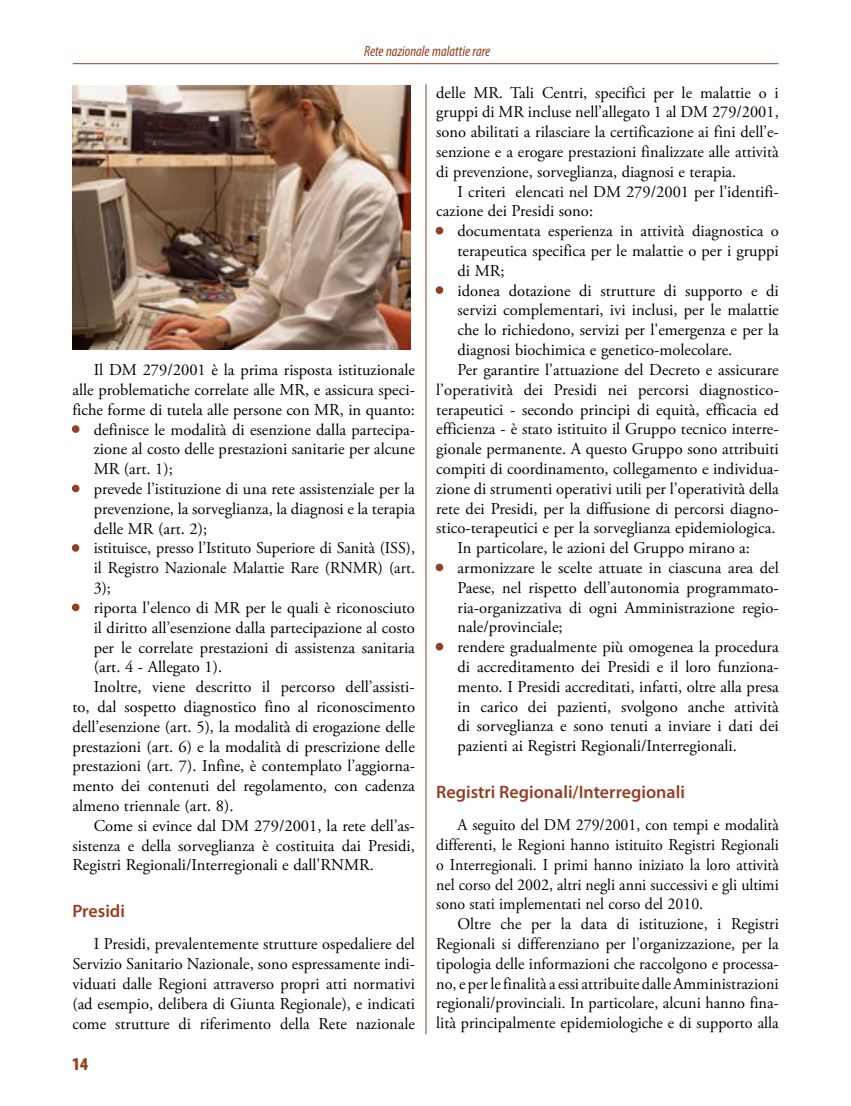
<style>
.page{position:relative;width:851px;height:1106px;background:#fff}
.page>*{position:absolute;margin:0;border:0;box-sizing:border-box;transform-origin:0 0}
.t1{font:600 18px "Myriad Pro";color:#933f22}
.t2{font:900 condensed 18px "Myriad Pro";color:#933f22}
.t3{font:16.5px/19.8px "Adobe Garamond Pro";color:#000;text-align:justify}
.t4{font:16.5px/19.8px "Adobe Garamond Pro";color:#000;text-align:justify;scale:.96 1}
.t5{font:italic condensed 15px "Myriad Pro";color:#933f22}
.s1{color:#933f22}
</style>
<div class="page">
<hr style="left:425px;top:84px;width:1px;height:950px;background:#933f22">
<div style="left:72px;top:425px;width:7px;height:8px;border:3px solid #933f22;border-radius:50%"></div>
<div style="left:72px;top:484px;width:7px;height:8px;border:3px solid #933f22;border-radius:50%"></div>
<div style="left:72px;top:544px;width:7px;height:7px;border:3px solid #933f22;border-radius:50%"></div>
<div style="left:72px;top:603px;width:7px;height:8px;border:3px solid #933f22;border-radius:50%"></div>
<div style="left:435px;top:227px;width:8px;height:7px;border:3px solid #933f22;border-radius:50%"></div>
<div style="left:435px;top:286px;width:8px;height:8px;border:3px solid #933f22;border-radius:50%"></div>
<div style="left:435px;top:563px;width:8px;height:8px;border:3px solid #933f22;border-radius:50%"></div>
<div style="left:435px;top:643px;width:8px;height:7px;border:3px solid #933f22;border-radius:50%"></div>
<hr style="left:73px;top:63px;width:705px;height:1px;background:#933f22">
<img style="left:72px;top:86px;width:338px;height:263px">
<p class="t5" style="left:364px;top:42px;width:127px">Rete nazionale malattie rare</p>
<p class="t3" style="left:72px;top:360px;width:344px;text-indent:21px">Il DM 279/2001 è la prima risposta istituzionale alle problematiche correlate alle MR, e assicura speci&shy;fiche forme di tutela alle persone con MR, in quanto:</p>
<p class="t3" style="left:94px;top:420px;width:323px;text-indent:-21px"><span class="s1">•</span> definisce le modalità di esenzione dalla partecipa&shy;zione al costo delle prestazioni sanitarie per alcune MR (art. 1);</p>
<p class="t3" style="left:94px;top:479px;width:323px;text-indent:-21px"><span class="s1">•</span> prevede l’istituzione di una rete assistenziale per la prevenzione, la sorveglianza, la diagnosi e la terapia delle MR (art. 2);</p>
<p class="t3" style="left:94px;top:539px;width:323px;text-indent:-21px"><span class="s1">•</span> istituisce, presso l’Istituto Superiore di Sanità (ISS), il Registro Nazionale Malattie Rare (RNMR) (art.<br>3);</p>
<p class="t3" style="left:72px;top:598px;width:344px"><span class="s1">•</span> riporta l’elenco di MR per le quali è riconosciuto</p>
<p class="t3" style="left:94px;top:618px;width:323px">il diritto all’esenzione dalla partecipazione al costo</p>
<p class="t3" style="left:94px;top:638px;width:323px">per le correlate prestazioni di assistenza sanitaria</p>
<p class="t3" style="left:94px;top:657px;width:130px">(art. 4 - allegato 1).</p>
<p class="t3" style="left:94px;top:677px;width:322px">Inoltre, viene descritto il percorso dell’assisti-</p>
<p class="t3" style="left:72px;top:697px;width:344px">to, dal sospetto diagnostico fino al riconoscimento</p>
<p class="t3" style="left:72px;top:717px;width:344px">dell’esenzione (art. 5), la modalità di erogazione delle</p>
<p class="t3" style="left:72px;top:737px;width:344px">prestazioni (art. 6) e la modalità di prescrizione delle</p>
<p class="t3" style="left:72px;top:756px;width:344px">prestazioni (art. 7). Infine, è contemplato l’aggiorna-</p>
<p class="t3" style="left:72px;top:776px;width:344px">mento dei contenuti del regolamento, con cadenza</p>
<p class="t3" style="left:72px;top:796px;width:162px">almeno triennale (art. 8).</p>
<p class="t3" style="left:94px;top:816px;width:322px">Come si evince dal DM 279/2001, la rete dell’as-</p>
<p class="t3" style="left:72px;top:836px;width:344px">sistenza e della sorveglianza è costituita dai Presidi,</p>
<p class="t3" style="left:72px;top:855px;width:303px">Registri Regionali/Interregionali e dall'RNMR.</p>
<p class="t1" style="left:72px;top:899px;width:54px">Presidi</p>
<p class="t3" style="left:72px;top:934px;width:344px;text-indent:21px">I Presidi, prevalentemente strutture ospedaliere del Servizio Sanitario Nazionale, sono espressamente indi&shy;viduati dalle Regioni attraverso propri atti normativi (ad esempio, delibera di Giunta Regionale), e indicati come strutture di riferimento della Rete nazionale</p>
<p class="t2" style="left:72px;top:1052px;width:17px">14</p>
<p class="t3" style="left:436px;top:83px;width:344px">delle MR. Tali centri, specifici per le malattie o i gruppi di MR incluse nell’allegato 1 al DM 279/2001, sono abilitati a rilasciare la certificazione ai fini dell’e&shy;senzione e a erogare prestazioni finalizzate alle attività di prevenzione, sorveglianza, diagnosi e terapia.</p>
<p class="t3" style="left:436px;top:182px;width:344px;text-indent:21px">I criteri elencati nel DM 279/2001 per l’identifi&shy;cazione dei presidi sono:</p>
<p class="t3" style="left:457px;top:222px;width:323px;text-indent:-21px"><span class="s1">•</span> documentata esperienza in attività diagnostica o terapeutica specifica per le malattie o per i gruppi di MR;</p>
<p class="t3" style="left:436px;top:281px;width:344px"><span class="s1">•</span> idonea dotazione di strutture di supporto e di</p>
<p class="t3" style="left:457px;top:301px;width:323px">servizi complementari, ivi inclusi, per le malattie</p>
<p class="t3" style="left:457px;top:321px;width:323px">che lo richiedono, servizi per l'emergenza e per la</p>
<p class="t3" style="left:457px;top:340px;width:276px">diagnosi biochimica e genetico-molecolare.</p>
<p class="t3" style="left:457px;top:360px;width:323px">Per garantire l’attuazione del Decreto e assicurare</p>
<p class="t3" style="left:436px;top:380px;width:344px">l’operatività dei Presidi nei percorsi diagnostico-</p>
<p class="t3" style="left:436px;top:400px;width:344px">terapeutici - secondo principi di equità, efficacia ed</p>
<p class="t3" style="left:436px;top:420px;width:344px">efficienza - è stato istituito il Gruppo tecnico interre-</p>
<p class="t3" style="left:436px;top:439px;width:344px">gionale permanente. A questo Gruppo sono attribuiti</p>
<p class="t3" style="left:436px;top:459px;width:344px">compiti di coordinamento, collegamento e individua-</p>
<p class="t3" style="left:436px;top:479px;width:344px">zione di strumenti operativi utili per l’operatività della</p>
<p class="t3" style="left:436px;top:499px;width:344px">rete dei presidi, per la diffusione di percorsi diagno-</p>
<p class="t3" style="left:436px;top:519px;width:341px">stico-terapeutici e per la sorveglianza epidemiologica.</p>
<p class="t3" style="left:457px;top:538px;width:294px">In particolare, le azioni del Gruppo mirano a:</p>
<p class="t3" style="left:457px;top:558px;width:323px;text-indent:-21px"><span class="s1">•</span> armonizzare le scelte attuate in ciascuna area del Paese, nel rispetto dell’autonomia programmato&shy;ria-organizzativa di ogni Amministrazione regio&shy;nale/provinciale;</p>
<p class="t3" style="left:457px;top:637px;width:323px;text-indent:-21px"><span class="s1">•</span> rendere gradualmente più omogenea la procedura di accreditamento dei presidi e il loro funziona&shy;mento. I presidi accreditati, infatti, oltre alla presa in carico dei pazienti, svolgono anche attività di sorveglianza e sono tenuti a inviare i dati dei pazienti ai Registri Regionali/Interregionali.</p>
<p class="t1" style="left:436px;top:780px;width:250px">Registri Regionali/Interregionali</p>
<p class="t4" style="left:436px;top:815px;width:358px;text-indent:21px">A seguito del DM 279/2001, con tempi e modalità differenti, le Regioni hanno istituito registri regionali o interregionali. I primi hanno iniziato la loro attività nel corso del 2002, altri negli anni successivi e gli ultimi sono stati implementati nel corso del 2010.</p>
<p class="t3" style="left:436px;top:914px;width:344px;text-indent:21px">Oltre che per la data di istituzione, i Registri Regionali si differenziano per l’organizzazione, per la tipologia delle informazioni che raccolgono e processa&shy;no, e per le finalità a essi attribuite dalle Amministrazioni regionali/provinciali. In particolare, alcuni hanno fina&shy;lità principalmente epidemiologiche e di supporto alla</p>
</div>
